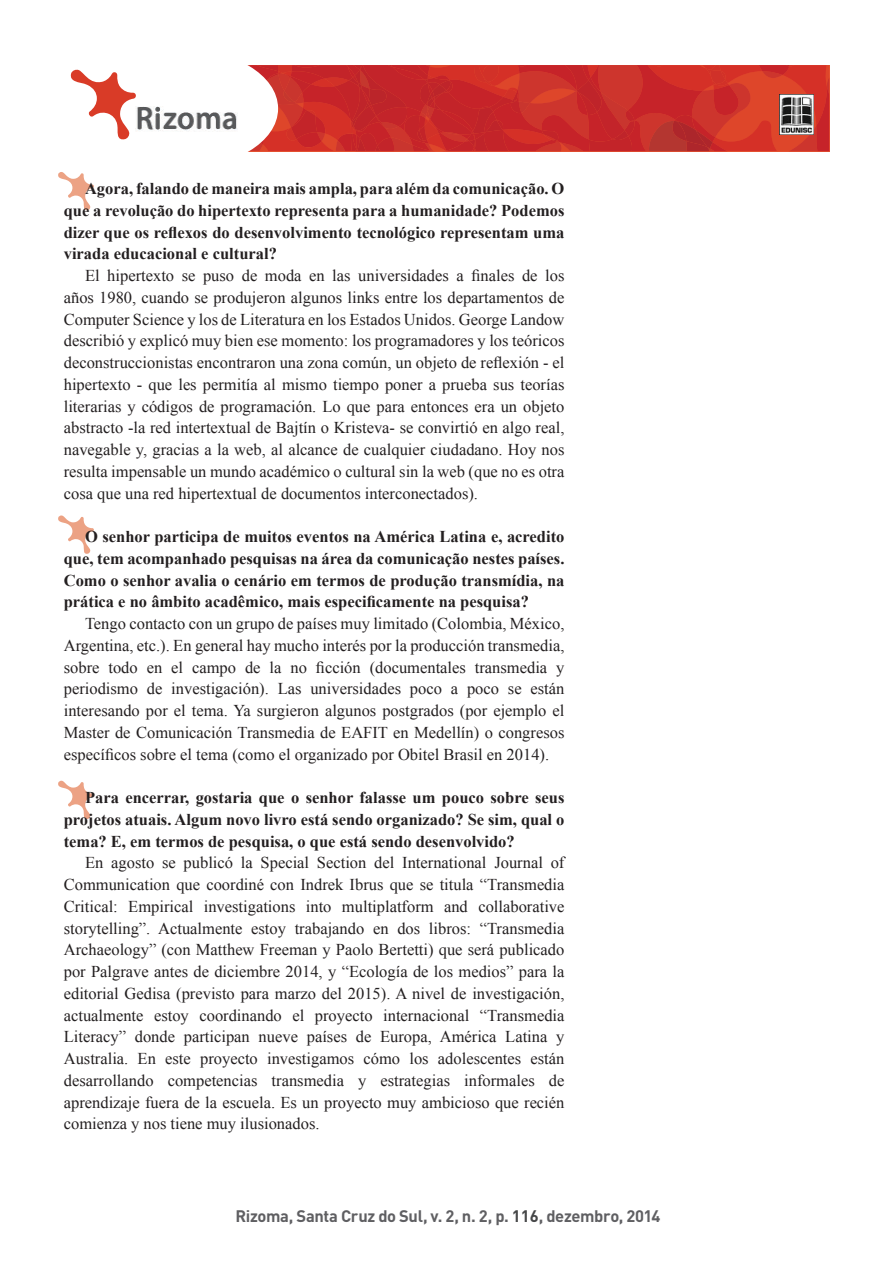
<style>
.page{position:relative;width:893px;height:1263px;background:#fff}
.page>*{position:absolute;margin:0;border:0;box-sizing:border-box;transform-origin:0 0}
.t1{font:16.5px/21.8px "Times New Roman";color:#231f20;text-align:justify}
.t2{font:700 16.5px/21.8px "Times New Roman";color:#231f20;text-align:justify}
.t3{font:700 16.5px "DIN Pro";letter-spacing:-.02em;color:#5f5f62}
.s1{color:#454647}
</style>
<div class="page">
<svg style="left:247px;top:65px;width:582px;height:87px;background:#cb2f2b"></svg>
<div style="left:88px;top:52px;width:187px;height:113px;background:#fff;border-radius:50%"></div>
<div style="left:85px;top:49px;width:193px;height:119px;border:6px solid #fff;border-radius:50%"></div>
<img style="left:780px;top:95px;width:33px;height:40px">
<img style="left:136px;top:107px;width:102px;height:24px">
<svg style="left:70px;top:69px;width:66px;height:71px"></svg>
<svg style="left:58px;top:172px;width:36px;height:38px"></svg>
<svg style="left:58px;top:781px;width:36px;height:38px"></svg>
<svg style="left:58px;top:515px;width:36px;height:39px"></svg>
<p class="t2" style="left:64px;top:177px;width:502px;text-indent:21px">Agora, falando de maneira mais ampla, para além da comunicação. O que a revolução do hipertexto representa para a humanidade? Podemos dizer que os reflexos do desenvolvimento tecnológico representam uma virada educacional e cultural?</p>
<p class="t1" style="left:64px;top:264px;width:502px;text-indent:21px">El hipertexto se puso de moda en las universidades a finales de los años 1980, cuando se produjeron algunos links entre los departamentos de Computer Science y los de Literatura en los Estados Unidos. George Landow describió y explicó muy bien ese momento: los programadores y los teóricos deconstruccionistas encontraron una zona común, un objeto de reflexión - el hipertexto - que les permitía al mismo tiempo poner a prueba sus teorías literarias y códigos de programación. Lo que para entonces era un objeto abstracto -la red intertextual de Bajtín o Kristeva- se convirtió en algo real, navegable y, gracias a la web, al alcance de cualquier ciudadano. Hoy nos resulta impensable un mundo académico o cultural sin la web (que no es otra cosa que una red hipertextual de documentos interconectados).</p>
<p class="t2" style="left:64px;top:525px;width:502px;text-indent:21px">O senhor participa de muitos eventos na América Latina e, acredito que, tem acompanhado pesquisas na área da comunicação nestes países.<br>Como o senhor avalia o cenário em termos de produção transmídia, na prática e no âmbito acadêmico, mais especificamente na pesquisa?</p>
<p class="t1" style="left:64px;top:612px;width:502px;text-indent:21px">Tengo contacto con un grupo de países muy limitado (Colombia, México, Argentina, etc.). En general hay mucho interés por la producción transmedia, sobre todo en el campo de la no ficción (documentales transmedia y periodismo de investigación). Las universidades poco a poco se están interesando por el tema. Ya surgieron algunos postgrados (por ejemplo el Master de Comunicación Transmedia de EAFIT en Medellín) o congresos específicos sobre el tema (como el organizado por Obitel Brasil en 2014).</p>
<p class="t2" style="left:64px;top:786px;width:502px;text-indent:21px">Para encerrar, gostaria que o senhor falasse um pouco sobre seus projetos atuais. Algum novo livro está sendo organizado? Se sim, qual o tema? E, em termos de pesquisa, o que está sendo desenvolvido?</p>
<p class="t1" style="left:64px;top:852px;width:502px;text-indent:21px">En agosto se publicó la Special Section del International Journal of Communication que coordiné con Indrek Ibrus que se titula “Transmedia Critical: Empirical investigations into multiplatform and collaborative storytelling”. Actualmente estoy trabajando en dos libros: “Transmedia Archaeology” (con Matthew Freeman y Paolo Bertetti) que será publicado por Palgrave antes de diciembre 2014, y “Ecología de los medios” para la editorial Gedisa (previsto para marzo del 2015). A nivel de investigación, actualmente estoy coordinando el proyecto internacional “Transmedia Literacy” donde participan nueve países de Europa, América Latina y Australia. En este proyecto investigamos cómo los adolescentes están desarrollando competencias transmedia y estrategias informales de aprendizaje fuera de la escuela. Es un proyecto muy ambicioso que recién comienza y nos tiene muy ilusionados.</p>
<p class="t3" style="left:235px;top:1205px;width:426px">Rizoma, Santa Cruz do Sul, v. 2, n. 2, p. <span class="s1">116</span>, dezembro, 2014</p>
</div>
